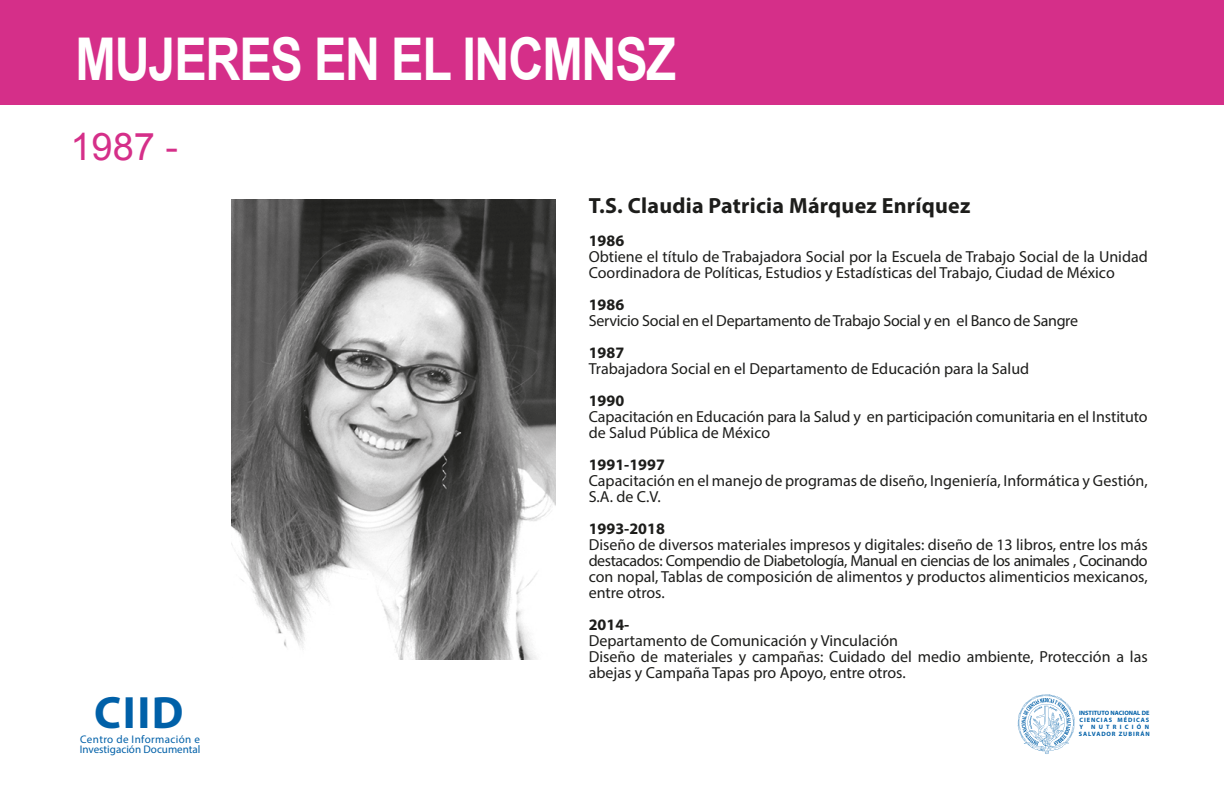
<style>
.page{position:relative;width:1224px;height:792px;background:#fff}
.page>*{position:absolute;margin:0;border:0;box-sizing:border-box;transform-origin:0 0}
.t1{font:700 59px "Arial";letter-spacing:-.025em;color:#fff;scale:.82 1}
.t2{font:700 45.5px "Myriad Pro";color:#0060a8}
.t3{font:38px "Arial";color:#d52f89}
.t4{font:700 22px "Myriad Pro";letter-spacing:.01em;color:#1d1d1b}
.t5{font:16px/16px "Myriad Pro";color:#1d1d1b}
.t6{font:16px "Myriad Pro";letter-spacing:-.02em;color:#1d1d1b}
.t7{font:700 16px "Myriad Pro";color:#1d1d1b}
.t8{font:11.1px/10.4px "Myriad Pro";color:#0060a8}
.t9{font:700 6.3px/7.2px "Myriad Pro";letter-spacing:.15em;color:#0060a8;text-align:justify}
</style>
<div class="page">
<div style="left:0;top:0;width:1224px;height:104px;background:#d52f89"></div>
<svg style="left:1018px;top:694px;width:57px;height:60px"></svg>
<img style="left:232px;top:200px;width:323px;height:459px">
<h1 class="t1" style="left:75px;top:21px;width:734px">MUJERES EN EL INCMNSZ</h1>
<h3 class="t3" style="left:70px;top:122px;width:109px">1987 -</h3>
<h2 class="t2" style="left:94px;top:683px;width:91px">CIID</h2>
<p class="t8" style="left:80px;top:733px;width:122px">Centro de Información e<br>Investigación Documental</p>
<h3 class="t4" style="left:589px;top:191px;width:383px">T.S. Claudia Patricia Márquez Enríquez</h3>
<p class="t7" style="left:589px;top:230px;width:37px">1986</p>
<p class="t5" style="left:589px;top:249px;width:561px">Obtiene el título de Trabajadora Social por la Escuela de Trabajo Social de la Unidad<br>Coordinadora de Políticas, Estudios y Estadísticas del Trabajo, Ciudad de México</p>
<p class="t7" style="left:589px;top:294px;width:37px">1986</p>
<p class="t6" style="left:589px;top:311px;width:491px">Servicio Social en el Departamento de Trabajo Social y en el Banco de Sangre</p>
<p class="t7" style="left:589px;top:342px;width:37px">1987</p>
<p class="t5" style="left:589px;top:361px;width:442px">Trabajadora Social en el Departamento de Educación para la Salud</p>
<p class="t7" style="left:589px;top:390px;width:37px">1990</p>
<p class="t5" style="left:589px;top:409px;width:560px">Capacitación en Educación para la Salud y en participación comunitaria en el Instituto de Salud Pública de México</p>
<p class="t7" style="left:589px;top:454px;width:78px">1991-1997</p>
<p class="t5" style="left:589px;top:473px;width:560px">Capacitación en el manejo de programas de diseño, Ingeniería, Informática y Gestión,<br>S.A. de C.V.</p>
<p class="t7" style="left:589px;top:518px;width:78px">1993-2018</p>
<p class="t5" style="left:589px;top:537px;width:561px;text-align:justify">Diseño de diversos materiales impresos y digitales: diseño de 13 libros, entre los más destacados: Compendio de Diabetología, Manual en ciencias de los animales , Cocinando con nopal, Tablas de composición de alimentos y productos alimenticios mexicanos, entre otros.</p>
<p class="t7" style="left:589px;top:614px;width:42px">2014-</p>
<p class="t5" style="left:589px;top:633px;width:560px">Departamento de Comunicación y Vinculación<br>Diseño de materiales y campañas: Cuidado del medio ambiente, Protección a las abejas y Campaña Tapas pro Apoyo, entre otros.</p>
<p class="t9" style="left:1079px;top:709px;width:72px">INSTITUTO NACIONAL DE CIENCIAS MÉDICAS Y NUTRICIÓN SALVADOR ZUBIRÁN</p>
</div>
